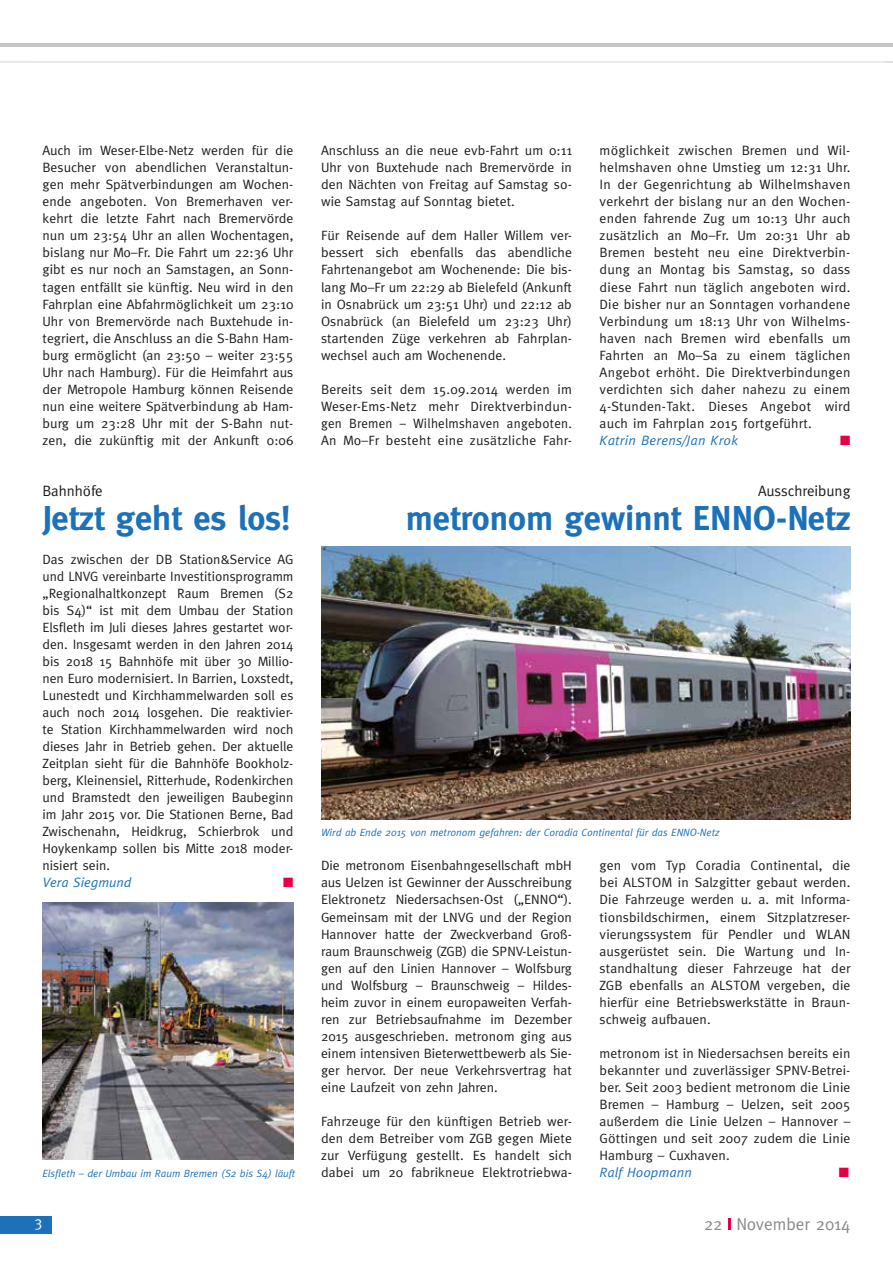
<style>
.page{position:relative;width:893px;height:1263px;background:#fff}
.page>*{position:absolute;margin:0;border:0;box-sizing:border-box;transform-origin:0 0}
.t1{font:700 34.5px "Meta";color:#1d71b8}
.t2{font:17.25px "Meta";color:#8a8989}
.t3{font:15px "Meta";color:#1d1d1b}
.t4{font:15px "Meta";color:#fff}
.t5{font:13.5px/17.1px "Meta";letter-spacing:.005em;color:#1d1d1b;text-align:justify}
.t6{font:italic 13.5px "Meta";letter-spacing:.005em;color:#1d71b8}
.t7{font:13.5px "Zapf Dingbats ITC";color:#e50046}
.t8{font:italic 10.5px "Meta";color:#1d71b8}
</style>
<div class="page">
<svg style="left:728px;top:1218px;width:3px;height:12px"></svg>
<div style="left:0;top:1216px;width:51px;height:17px;background:#1d71b8"></div>
<hr style="left:0;top:61px;width:893px;height:2px;background:#eaeaea">
<hr style="left:0;top:43px;width:893px;height:3px;background:#c6c6c6">
<img style="left:321px;top:547px;width:529px;height:272px">
<img style="left:43px;top:902px;width:250px;height:258px">
<p class="t5" style="left:43px;top:142px;width:252px">Auch im Weser-Elbe-Netz werden für die Besucher von abendlichen Veranstaltun&shy;gen mehr Spätverbindungen am Wochen&shy;ende angeboten. Von Bremerhaven ver&shy;kehrt die letzte Fahrt nach Bremervörde nun um 23:54 Uhr an allen Wochentagen, bislang nur Mo–Fr. Die Fahrt um 22:36 Uhr gibt es nur noch an Samstagen, an Sonn&shy;tagen entfällt sie künftig. Neu wird in den Fahrplan eine Abfahrmöglichkeit um 23:10<br>Uhr von Bremervörde nach Buxtehude in&shy;tegriert, die Anschluss an die S-Bahn Ham&shy;burg ermöglicht (an 23:50 – weiter 23:55<br>Uhr nach Hamburg). Für die Heimfahrt aus der Metropole Hamburg können Reisende nun eine weitere Spätverbindung ab Ham&shy;burg um 23:28 Uhr mit der S-Bahn nut&shy;zen, die zukünftig mit der Ankunft 0:06</p>
<p class="t5" style="left:321px;top:142px;width:252px">Anschluss an die neue evb-Fahrt um 0:11<br>Uhr von Buxtehude nach Bremervörde in den Nächten von Freitag auf Samstag so&shy;wie Samstag auf Sonntag bietet.</p>
<p class="t5" style="left:321px;top:227px;width:252px">Für Reisende auf dem Haller Willem ver&shy;bessert sich ebenfalls das abendliche Fahrtenangebot am Wochenende: Die bis&shy;lang Mo–Fr um 22:29 ab Bielefeld (Ankunft in Osnabrück um 23:51 Uhr) und 22:12 ab Osnabrück (an Bielefeld um 23:23 Uhr) startenden Züge verkehren ab Fahrplan&shy;wechsel auch am Wochenende.</p>
<p class="t5" style="left:321px;top:380px;width:252px">Bereits seit dem 15.09.2014 werden im Weser-Ems-Netz mehr Direktverbindun&shy;gen Bremen – Wilhelmshaven angeboten.<br>An Mo–Fr besteht eine zusätzliche Fahr-</p>
<p class="t5" style="left:600px;top:142px;width:252px">möglichkeit zwischen Bremen und Wil&shy;helmshaven ohne Umstieg um 12:31 Uhr.<br>In der Gegenrichtung ab Wilhelmshaven verkehrt der bislang nur an den Wochen&shy;enden fahrende Zug um 10:13 Uhr auch zusätzlich an Mo–Fr. Um 20:31 Uhr ab Bremen besteht neu eine Direktverbin&shy;dung an Montag bis Samstag, so dass diese Fahrt nun täglich angeboten wird.<br>Die bisher nur an Sonntagen vorhandene Verbindung um 18:13 Uhr von Wilhelms&shy;haven nach Bremen wird ebenfalls um Fahrten an Mo–Sa zu einem täglichen Angebot erhöht. Die Direktverbindungen verdichten sich daher nahezu zu einem 4-Stunden-Takt. Dieses Angebot wird auch im Fahrplan 2015 fortgeführt.</p>
<p class="t6" style="left:600px;top:432px;width:140px">Katrin Berens/Jan Krok</p>
<p class="t7" style="left:840px;top:434px;width:12px">■</p>
<p class="t3" style="left:43px;top:482px;width:62px">Bahnhöfe</p>
<h1 class="t1" style="left:43px;top:498px;width:249px">Jetzt geht es los!</h1>
<p class="t5" style="left:43px;top:550px;width:252px">Das zwischen der DB Station&amp;Service AG und LNVG vereinbarte Investitionsprogramm „Regionalhaltkonzept Raum Bremen (S2 bis S4)“ ist mit dem Umbau der Station Elsfleth im Juli dieses Jahres gestartet wor&shy;den. Insgesamt werden in den Jahren 2014 bis 2018 15 Bahnhöfe mit über 30 Millio&shy;nen Euro modernisiert. In Barrien, Loxstedt, Lunestedt und Kirchhammelwarden soll es auch noch 2014 losgehen. Die reaktivier&shy;te Station Kirchhammelwarden wird noch dieses Jahr in Betrieb gehen. Der aktuelle Zeitplan sieht für die Bahnhöfe Bookholz&shy;berg, Kleinensiel, Ritterhude, Rodenkirchen und Bramstedt den jeweiligen Baubeginn im Jahr 2015 vor. Die Stationen Berne, Bad Zwischenahn, Heidkrug, Schierbrok und Hoykenkamp sollen bis Mitte 2018 moder&shy;nisiert sein.</p>
<p class="t6" style="left:43px;top:875px;width:90px">Vera Siegmund</p>
<p class="t7" style="left:283px;top:876px;width:12px">■</p>
<p class="t8" style="left:43px;top:1167px;width:254px">Elsfleth – der Umbau im Raum Bremen (S2 bis S4) läuft</p>
<p class="t3" style="left:758px;top:482px;width:94px">Ausschreibung</p>
<h1 class="t1" style="left:406px;top:498px;width:446px">metronom gewinnt ENNO-Netz</h1>
<p class="t8" style="left:321px;top:827px;width:400px">Wird ab Ende 2015 von metronom gefahren: der Coradia Continental für das ENNO-Netz</p>
<p class="t5" style="left:321px;top:857px;width:252px">Die metronom Eisenbahngesellschaft mbH aus Uelzen ist Gewinner der Ausschreibung Elektronetz Niedersachsen-Ost („ENNO“).<br>Gemeinsam mit der LNVG und der Region Hannover hatte der Zweckverband Groß&shy;raum Braunschweig (ZGB) die SPNV-Leistun&shy;gen auf den Linien Hannover – Wolfsburg und Wolfsburg – Braunschweig – Hildes&shy;heim zuvor in einem europaweiten Verfah&shy;ren zur Betriebsaufnahme im Dezember 2015 ausgeschrieben. metronom ging aus einem intensiven Bieterwettbewerb als Sie&shy;ger hervor. Der neue Verkehrsvertrag hat eine Laufzeit von zehn Jahren.</p>
<p class="t5" style="left:321px;top:1112px;width:252px">Fahrzeuge für den künftigen Betrieb wer&shy;den dem Betreiber vom ZGB gegen Miete zur Verfügung gestellt. Es handelt sich dabei um 20 fabrikneue Elektrotriebwa-</p>
<p class="t5" style="left:600px;top:857px;width:252px">gen vom Typ Coradia Continental, die bei ALSTOM in Salzgitter gebaut werden.<br>Die Fahrzeuge werden u. a. mit Informa&shy;tionsbildschirmen, einem Sitzplatzreser&shy;vierungssystem für Pendler und WLAN ausgerüstet sein. Die Wartung und In&shy;standhaltung dieser Fahrzeuge hat der ZGB ebenfalls an ALSTOM vergeben, die hierfür eine Betriebswerkstätte in Braun&shy;schweig aufbauen.</p>
<p class="t5" style="left:600px;top:1044px;width:252px">metronom ist in Niedersachsen bereits ein bekannter und zuverlässiger SPNV-Betrei&shy;ber. Seit 2003 bedient metronom die Linie Bremen – Hamburg – Uelzen, seit 2005 außerdem die Linie Uelzen – Hannover – Göttingen und seit 2007 zudem die Linie Hamburg – Cuxhaven.</p>
<p class="t6" style="left:600px;top:1164px;width:94px">Ralf Hoopmann</p>
<p class="t7" style="left:839px;top:1166px;width:12px">■</p>
<p class="t4" style="left:34px;top:1213px;width:10px">3</p>
<p class="t2" style="left:704px;top:1214px;width:148px">22 November 2014</p>
</div>
